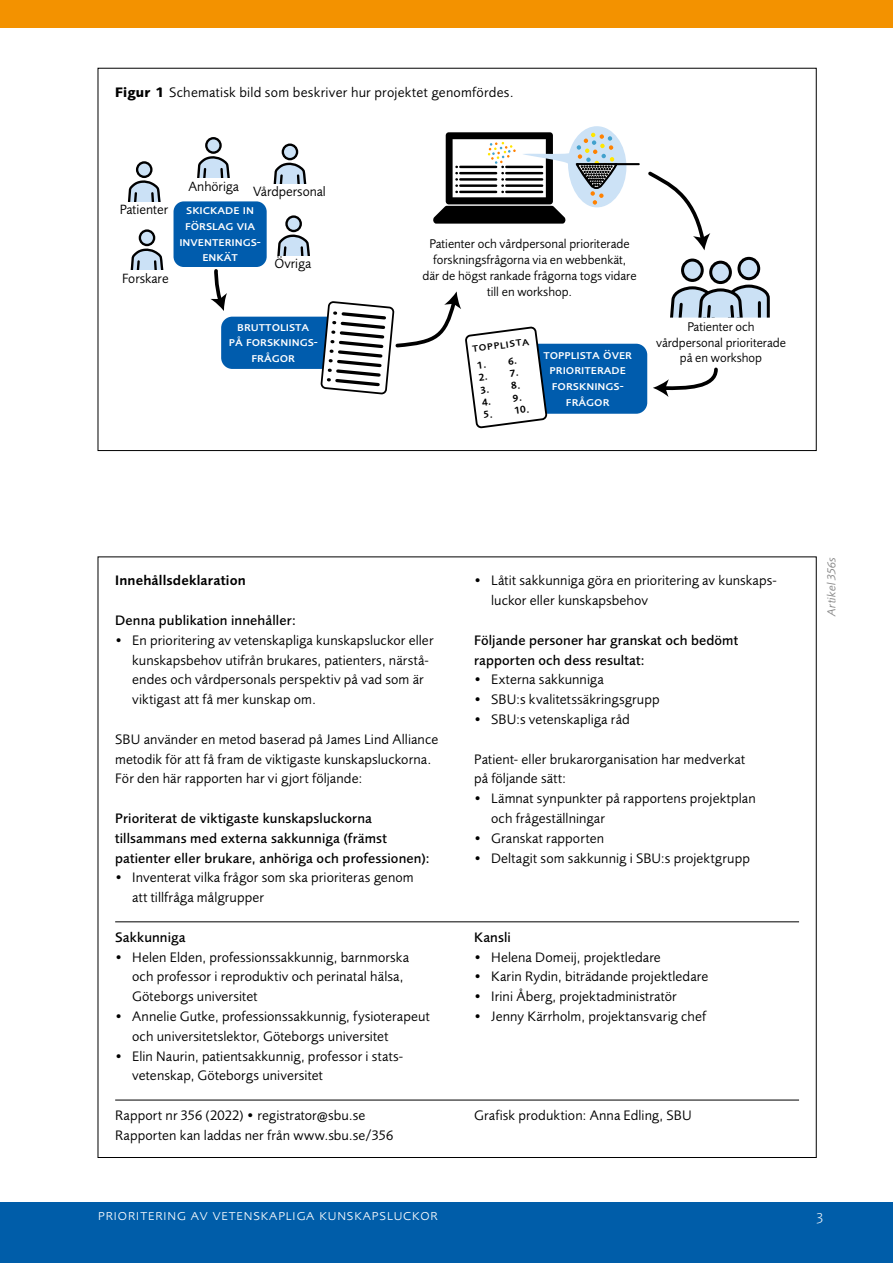
<style>
.page{position:relative;width:893px;height:1263px;background:#fff}
.page>*{position:absolute;margin:0;border:0;box-sizing:border-box;transform-origin:0 0}
.t1{font:300 15.45px "Foundry Sans Expert";letter-spacing:.03em;color:#fff}
.Faktaruta_text{font:14.25px/19.8px "Foundry Sans";letter-spacing:.01em;color:#000}
.Innehållsdeklaration{font:500 14.25px/19.8px "Foundry Sans";letter-spacing:.01em;color:#000}
.t2{font:600 14.25px "Foundry Sans";letter-spacing:.01em;color:#000}
.t3{font:13.95px "Foundry Sans";color:#000}
.t4{font:13.05px/15.9px "Foundry Sans";color:#000;text-align:center}
.t5{font:500 13.05px/15.8px "Foundry Sans Expert";color:#fff;text-align:center}
.t6{font:500 12.15px "Foundry Sans Expert";color:#000}
.t7{font:italic 12px "Foundry Sans";letter-spacing:.01em;color:#878787}
.t8{font:600 10.2px/12.5px "Foundry Sans";color:#000;text-align:justify}
.s1{font-weight:700}
</style>
<div class="page">
<div style="left:0;top:0;width:893px;height:28px;background:#f39200"></div>
<div style="left:0;top:1202px;width:893px;height:61px;background:#005da9"></div>
<div style="left:511px;top:344px;width:136px;height:70px;background:#005cad;border-radius:11px"></div>
<div style="left:221px;top:317px;width:137px;height:52px;background:#005cad;border-radius:11px"></div>
<svg style="left:653px;top:367px;width:65px;height:30px"></svg>
<div style="left:682px;top:260px;width:20px;height:20px;background:#cbe1f5;border-radius:50%"></div>
<div style="left:681px;top:259px;width:23px;height:23px;border:3px solid #000;border-radius:50%"></div>
<div style="left:739px;top:258px;width:20px;height:21px;background:#cce2f6;border-radius:50%"></div>
<div style="left:737px;top:257px;width:23px;height:23px;border:3px solid #000;border-radius:50%"></div>
<div style="left:711px;top:262px;width:19px;height:21px;background:#cbe1f5;border-radius:50%"></div>
<svg style="left:670px;top:283px;width:100px;height:35px"></svg>
<div style="left:709px;top:261px;width:23px;height:23px;border:3px solid #000;border-radius:50%"></div>
<svg style="left:210px;top:269px;width:17px;height:42px"></svg>
<div style="left:174px;top:201px;width:93px;height:66px;background:#005cad;border-radius:10px"></div>
<hr style="left:616px;top:163px;width:23px;height:2px;background:#000">
<svg style="left:433px;top:126px;width:193px;height:98px"></svg>
<svg style="left:321px;top:291px;width:228px;height:138px"></svg>
<svg style="left:648px;top:171px;width:62px;height:79px"></svg>
<svg style="left:197px;top:137px;width:33px;height:40px"></svg>
<svg style="left:128px;top:161px;width:33px;height:40px"></svg>
<svg style="left:130px;top:229px;width:34px;height:41px"></svg>
<svg style="left:273px;top:144px;width:34px;height:40px"></svg>
<svg style="left:277px;top:215px;width:33px;height:41px"></svg>
<hr style="left:115px;top:921px;width:684px;height:1px;background:#000">
<hr style="left:115px;top:1100px;width:684px;height:1px;background:#000">
<p class="Faktaruta_text" style="left:115px;top:82px;width:400px"><span class="s1">Figur 1</span> Schematisk bild som beskriver hur projektet genomfördes.</p>
<p class="t3" style="left:120px;top:202px;width:50px">Patienter</p>
<p class="t3" style="left:122px;top:271px;width:48px">Forskare</p>
<p class="t3" style="left:188px;top:179px;width:52px">Anhöriga</p>
<p class="t3" style="left:253px;top:183px;width:74px">Vårdpersonal</p>
<p class="t5" style="left:179px;top:202px;width:83px">skickade in förslag via inventerings&shy;enkät</p>
<p class="t3" style="left:275px;top:256px;width:38px">Övriga</p>
<p class="t5" style="left:229px;top:318px;width:91px">bruttolista på forsknings&shy;frågor</p>
<p class="t4" style="left:423px;top:236px;width:216px">Patienter och vårdpersonal prioriterade forskningsfrågorna via en webbenkät,<br>där de högst rankade frågorna togs vidare till en workshop.</p>
<p class="t6" style="left:471px;top:341px;width:59px;rotate:-8deg">topplista</p>
<p class="t8" style="left:476px;top:359px;width:11px;rotate:-8deg">1.<br>2.<br>3.<br>4.<br>5.</p>
<p class="t8" style="left:507px;top:355px;width:17px;text-align:left;rotate:-8deg">6.<br>7.<br>8.<br>9.<br>10.</p>
<p class="t5" style="left:543px;top:346px;width:90px">topplista över prioriterade forsknings&shy;frågor</p>
<p class="t4" style="left:656px;top:319px;width:132px">Patienter och vårdpersonal prioriterade på en workshop</p>
<h3 class="t2" style="left:115px;top:572px;width:132px">Innehållsdeklaration</h3>
<p class="Innehållsdeklaration" style="left:115px;top:610px;width:182px">Denna publikation innehåller:</p>
<p class="Faktaruta_text" style="left:132px;top:630px;width:303px;text-indent:-17px">• En prioritering av vetenskapliga kunskapsluckor eller kunskapsbehov utifrån brukares, patienters, närstå&shy;endes och vårdpersonals perspektiv på vad som är viktigast att få mer kunskap om.</p>
<p class="Faktaruta_text" style="left:115px;top:729px;width:325px">SBU använder en metod baserad på James Lind Alliance metodik för att få fram de viktigaste kunskapsluckorna.<br>För den här rapporten har vi gjort följande:</p>
<p class="Innehållsdeklaration" style="left:115px;top:808px;width:316px">Prioriterat de viktigaste kunskapsluckorna tillsammans med externa sakkunniga (främst patienter eller brukare, anhöriga och professionen):</p>
<p class="Faktaruta_text" style="left:132px;top:868px;width:283px;text-indent:-17px">• Inventerat vilka frågor som ska prioriteras genom att tillfråga målgrupper</p>
<h3 class="Innehållsdeklaration" style="left:115px;top:927px;width:72px">Sakkunniga</h3>
<p class="Faktaruta_text" style="left:132px;top:947px;width:278px;text-indent:-17px">• Helen Elden, professionssakkunnig, barnmorska och professor i reproduktiv och perinatal hälsa,<br>Göteborgs universitet</p>
<p class="Faktaruta_text" style="left:132px;top:1007px;width:299px;text-indent:-17px">• Annelie Gutke, professionssakkunnig, fysioterapeut och universitetslektor, Göteborgs universitet</p>
<p class="Faktaruta_text" style="left:132px;top:1046px;width:272px;text-indent:-17px">• Elin Naurin, patientsakkunnig, professor i stats‑ vetenskap, Göteborgs universitet</p>
<p class="Faktaruta_text" style="left:491px;top:571px;width:287px;text-indent:-17px">• Låtit sakkunniga göra en prioritering av kunskaps&shy;luckor eller kunskapsbehov</p>
<p class="Innehållsdeklaration" style="left:474px;top:630px;width:266px">Följande personer har granskat och bedömt rapporten och dess resultat:</p>
<p class="Faktaruta_text" style="left:474px;top:670px;width:131px">• Externa sakkunniga</p>
<p class="Faktaruta_text" style="left:474px;top:690px;width:187px">• SBU:s kvalitetssäkringsgrupp</p>
<p class="Faktaruta_text" style="left:474px;top:710px;width:157px">• SBU:s vetenskapliga råd</p>
<p class="Faktaruta_text" style="left:474px;top:749px;width:273px">Patient- eller brukarorganisation har medverkat på följande sätt:</p>
<p class="Faktaruta_text" style="left:491px;top:789px;width:266px;text-indent:-17px">• Lämnat synpunkter på rapportens projektplan och frågeställningar</p>
<p class="Faktaruta_text" style="left:474px;top:828px;width:131px">• Granskat rapporten</p>
<p class="Faktaruta_text" style="left:474px;top:848px;width:277px">• Deltagit som sakkunnig i SBU:s projektgrupp</p>
<h3 class="Innehållsdeklaration" style="left:474px;top:927px;width:38px">Kansli</h3>
<p class="Faktaruta_text" style="left:474px;top:947px;width:188px">• Helena Domeij, projektledare</p>
<p class="Faktaruta_text" style="left:474px;top:967px;width:236px">• Karin Rydin, biträdande projektledare</p>
<p class="Faktaruta_text" style="left:474px;top:987px;width:204px">• Irini Åberg, projektadministratör</p>
<p class="Faktaruta_text" style="left:474px;top:1007px;width:234px">• Jenny Kärrholm, projektansvarig chef</p>
<p class="Faktaruta_text" style="left:115px;top:1106px;width:279px">Rapport nr 356 (2022) • registrator@sbu.se<br>Rapporten kan laddas ner från www.sbu.se/356</p>
<p class="Faktaruta_text" style="left:474px;top:1106px;width:219px">Grafisk produktion: Anna Edling, SBU</p>
<p class="t7" style="left:825px;top:616px;width:60px;rotate:-90deg">Artikel 356s</p>
<p class="t1" style="left:98px;top:1206px;width:342px">prioritering av vetenskapliga kunskapsluckor</p>
<p class="t1" style="left:816px;top:1206px;width:8px">3</p>
</div>
